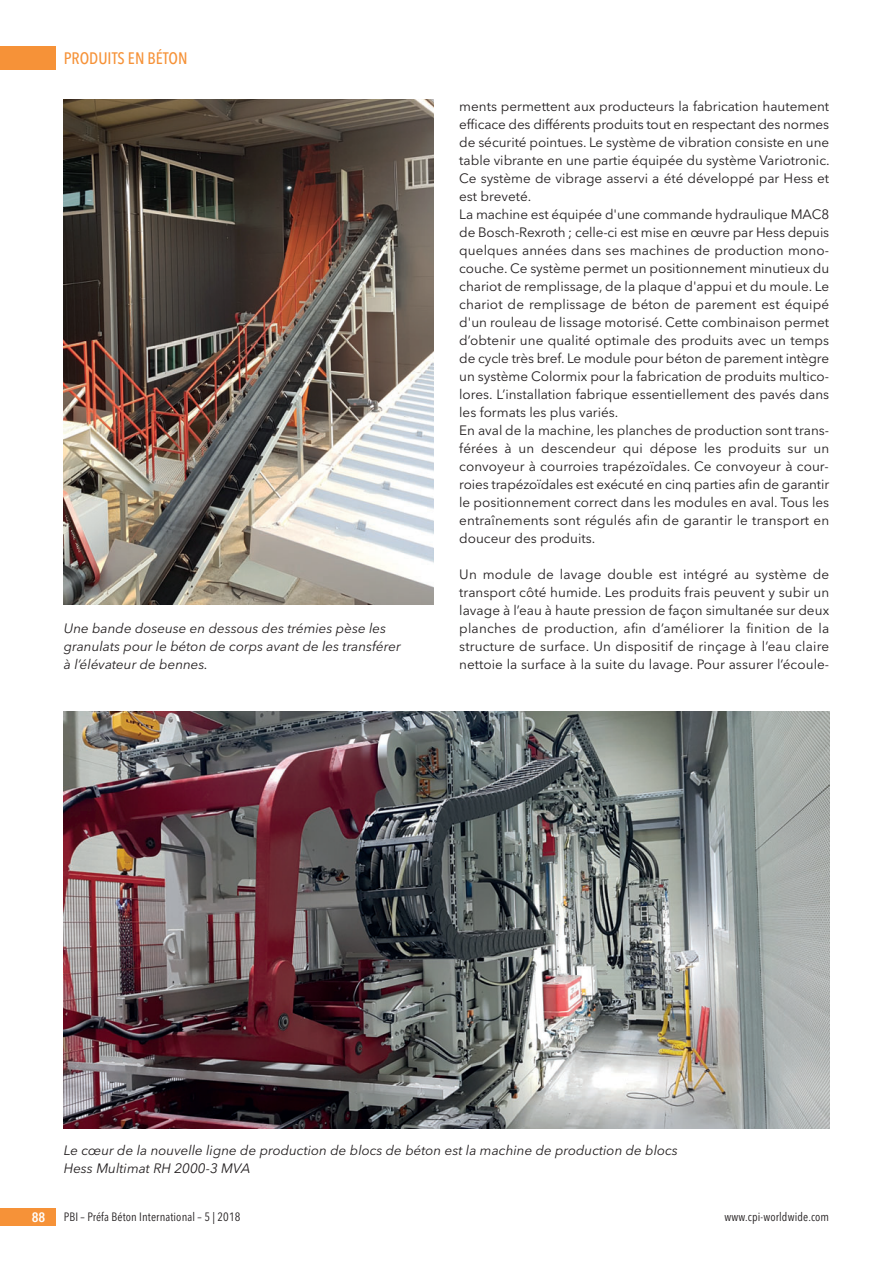
<style>
.page{position:relative;width:893px;height:1263px;background:#fff}
.page>*{position:absolute;margin:0;border:0;box-sizing:border-box;transform-origin:0 0}
.t1{font:500 16.5px "Avenir Next Condensed";color:#f69238}
.t2{font:13.5px/18px "Avenir Next";color:#231f20}
.t3{font:italic 13.5px/18px "Avenir Next";color:#231f20}
.t4{font:600 13.5px "Avenir Next Condensed";color:#fff}
.t5{font:12px "Avenir Next Condensed";letter-spacing:.01em;color:#231f20}
</style>
<div class="page">
<div style="left:0;top:47px;width:55px;height:23px;background:#f69238"></div>
<div style="left:0;top:1208px;width:55px;height:18px;background:#f69238"></div>
<img style="left:64px;top:100px;width:370px;height:504px">
<img style="left:64px;top:711px;width:765px;height:417px">
<p class="t1" style="left:64px;top:51px;width:125px">PRODUITS EN BÉTON</p>
<p class="t3" style="left:64px;top:620px;width:338px">Une bande doseuse en dessous des trémies pèse les granulats pour le béton de corps avant de les transférer à l’élévateur de bennes.</p>
<p class="t2" style="left:459px;top:98px;width:372px">ments permettent aux producteurs la fabrication hautement efficace des différents produits tout en respectant des normes de sécurité pointues. Le système de vibration consiste en une table vibrante en une partie équipée du système Variotronic.<br>Ce système de vibrage asservi a été développé par Hess et est breveté.<br>La machine est équipée d'une commande hydraulique MAC8 de Bosch-Rexroth ; celle-ci est mise en œuvre par Hess depuis quelques années dans ses machines de production mono&shy;couche. Ce système permet un positionnement minutieux du chariot de remplissage, de la plaque d'appui et du moule. Le chariot de remplissage de béton de parement est équipé d'un rouleau de lissage motorisé. Cette combinaison permet d’obtenir une qualité optimale des produits avec un temps de cycle très bref. Le module pour béton de parement intègre un système Colormix pour la fabrication de produits multico&shy;lores. L’installation fabrique essentiellement des pavés dans les formats les plus variés.<br>En aval de la machine, les planches de production sont trans&shy;férées à un descendeur qui dépose les produits sur un convoyeur à courroies trapézoïdales. Ce convoyeur à cour&shy;roies trapézoïdales est exécuté en cinq parties afin de garantir le positionnement correct dans les modules en aval. Tous les entraînements sont régulés afin de garantir le transport en douceur des produits.</p>
<p class="t2" style="left:459px;top:566px;width:371px;text-align:justify">Un module de lavage double est intégré au système de transport côté humide. Les produits frais peuvent y subir un lavage à l’eau à haute pression de façon simultanée sur deux planches de production, afin d’améliorer la finition de la structure de surface. Un dispositif de rinçage à l’eau claire nettoie la surface à la suite du lavage. Pour assurer l’écoule-</p>
<p class="t3" style="left:64px;top:1142px;width:616px">Le cœur de la nouvelle ligne de production de blocs de béton est la machine de production de blocs<br>Hess Multimat RH 2000-3 MVA</p>
<p class="t4" style="left:32px;top:1211px;width:15px">88</p>
<p class="t5" style="left:64px;top:1211px;width:178px">PBI – Préfa Béton International – 5 | 2018</p>
<p class="t5" style="left:725px;top:1211px;width:106px">www.cpi-worldwide.com</p>
</div>
